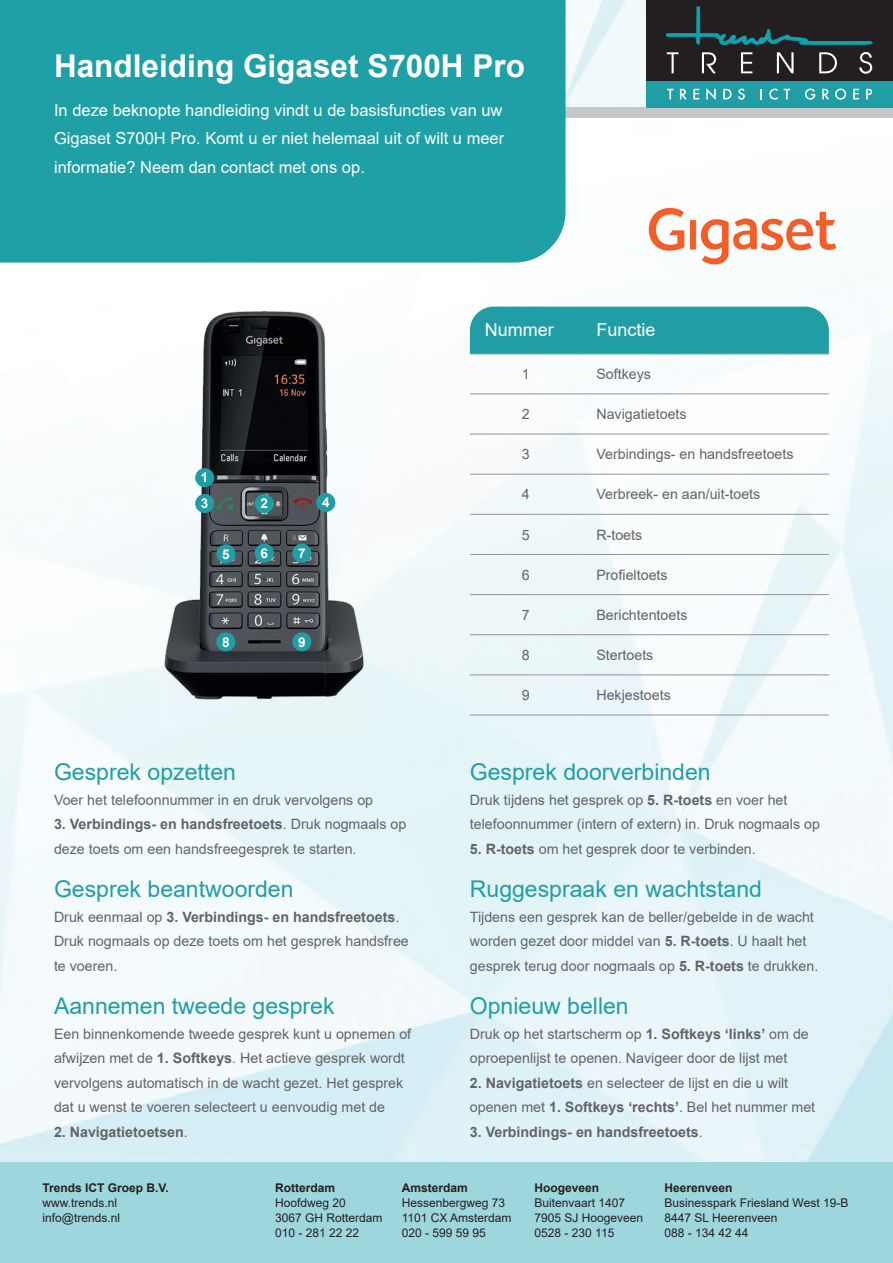
<style>
.page{position:relative;width:893px;height:1263px;background:#fff}
.page>*{position:absolute;margin:0;border:0;box-sizing:border-box;transform-origin:0 0}
.t1{font:700 31.5px "Arial";color:#fff}
.t2{font:23.1px "Arial";color:#219ea5}
.t3{font:18px "Arial";color:#fff}
.t4{font:16.5px/28.5px "Arial";color:#fff;text-align:justify}
.t5{font:14.25px/24.6px "Arial";color:#636366}
.t6{font:700 14.25px "Arial";color:#636366}
.t7{font:700 13.5px/25.8px "Arial";color:#fff}
.t8{font:12px/15px "Arial";color:#231f20}
.t9{font:700 12px "Arial";color:#231f20}
.s1{font-weight:700}
.s2{font-weight:400}
</style>
<div class="page">
<img style="left:490px;top:306px;width:193px;height:1px">
<img style="left:163px;top:311px;width:215px;height:427px">
<div style="left:470px;top:307px;width:359px;height:46px;background:#219ea5"></div>
<hr style="left:470px;top:353px;width:111px;height:1px;background:#939598">
<hr style="left:581px;top:353px;width:248px;height:1px;background:#939598">
<hr style="left:470px;top:394px;width:111px;height:1px;background:#939598">
<hr style="left:581px;top:394px;width:248px;height:1px;background:#939598">
<hr style="left:470px;top:434px;width:111px;height:1px;background:#939598">
<hr style="left:581px;top:434px;width:248px;height:1px;background:#939598">
<hr style="left:470px;top:474px;width:111px;height:1px;background:#939598">
<hr style="left:581px;top:474px;width:248px;height:1px;background:#939598">
<hr style="left:470px;top:514px;width:111px;height:1px;background:#939598">
<hr style="left:581px;top:514px;width:248px;height:1px;background:#939598">
<hr style="left:470px;top:554px;width:111px;height:1px;background:#939598">
<hr style="left:581px;top:554px;width:248px;height:1px;background:#939598">
<hr style="left:470px;top:594px;width:111px;height:1px;background:#939598">
<hr style="left:581px;top:594px;width:248px;height:1px;background:#939598">
<hr style="left:470px;top:634px;width:111px;height:1px;background:#939598">
<hr style="left:581px;top:634px;width:248px;height:1px;background:#939598">
<hr style="left:470px;top:675px;width:111px;height:1px;background:#939598">
<hr style="left:581px;top:675px;width:248px;height:1px;background:#939598">
<hr style="left:470px;top:715px;width:111px;height:1px;background:#939598">
<hr style="left:581px;top:715px;width:248px;height:1px;background:#939598">
<div style="left:195px;top:468px;width:19px;height:19px;background:#219ea5;border-radius:50%"></div>
<div style="left:255px;top:494px;width:19px;height:19px;background:#219ea5;border-radius:50%"></div>
<div style="left:195px;top:494px;width:19px;height:19px;background:#219ea5;border-radius:50%"></div>
<div style="left:316px;top:493px;width:19px;height:19px;background:#219ea5;border-radius:50%"></div>
<div style="left:216px;top:544px;width:19px;height:19px;background:#219ea5;border-radius:50%"></div>
<div style="left:255px;top:543px;width:19px;height:20px;background:#219ea5;border-radius:50%"></div>
<div style="left:292px;top:543px;width:19px;height:20px;background:#219ea5;border-radius:50%"></div>
<div style="left:216px;top:632px;width:19px;height:19px;background:#219ea5;border-radius:50%"></div>
<div style="left:292px;top:632px;width:19px;height:19px;background:#219ea5;border-radius:50%"></div>
<img style="left:566px;top:0;width:80px;height:107px">
<div style="left:0;top:107px;width:893px;height:11px;background:#c7c8ca"></div>
<div style="left:646px;top:81px;width:247px;height:26px;background:#219ea5"></div>
<div style="left:0;top:0;width:566px;height:263px;background:#1fa0a6"></div>
<div style="left:646px;top:0;width:247px;height:81px;background:#231f20"></div>
<svg style="left:665px;top:6px;width:207px;height:68px"></svg>
<svg style="left:667px;top:89px;width:6px;height:10px"></svg>
<svg style="left:680px;top:89px;width:7px;height:10px"></svg>
<svg style="left:693px;top:89px;width:6px;height:10px"></svg>
<svg style="left:706px;top:88px;width:10px;height:12px"></svg>
<svg style="left:723px;top:89px;width:8px;height:10px"></svg>
<svg style="left:738px;top:89px;width:7px;height:11px"></svg>
<svg style="left:769px;top:89px;width:21px;height:11px"></svg>
<svg style="left:805px;top:89px;width:10px;height:11px"></svg>
<svg style="left:822px;top:89px;width:7px;height:10px"></svg>
<svg style="left:835px;top:89px;width:11px;height:11px"></svg>
<svg style="left:853px;top:89px;width:6px;height:10px"></svg>
<svg style="left:866px;top:89px;width:6px;height:10px"></svg>
<div style="left:0;top:1162px;width:893px;height:101px;background:#9ed6de"></div>
<img style="left:648px;top:207px;width:191px;height:59px">
<h1 class="t1" style="left:54px;top:43px;width:472px">Handleiding Gigaset S700H Pro</h1>
<p class="t4" style="left:54px;top:95px;width:452px">In deze beknopte handleiding vindt u de basisfuncties van uw Gigaset S700H Pro. Komt u er niet helemaal uit of wilt u meer informatie? Neem dan contact met ons op.</p>
<p class="t7" style="left:201px;top:465px;width:9px">1<br>3</p>
<p class="t7" style="left:260px;top:491px;width:9px">2</p>
<p class="t7" style="left:322px;top:490px;width:9px">4</p>
<p class="t7" style="left:222px;top:541px;width:9px">5</p>
<p class="t7" style="left:260px;top:540px;width:9px">6</p>
<p class="t7" style="left:298px;top:540px;width:9px">7</p>
<p class="t7" style="left:222px;top:629px;width:9px">8</p>
<p class="t7" style="left:298px;top:629px;width:9px">9</p>
<h2 class="t2" style="left:54px;top:756px;width:183px">Gesprek opzetten</h2>
<p class="t5" style="left:54px;top:787px;width:321px">Voer het telefoonnummer in en druk vervolgens op</p>
<p class="t5" style="left:54px;top:812px;width:354px"><span class="s1">3. Verbindings- en handsfreetoets</span>. Druk nogmaals op deze toets om een handsfreegesprek te starten.</p>
<h2 class="t2" style="left:54px;top:873px;width:241px">Gesprek beantwoorden</h2>
<p class="t5" style="left:54px;top:904px;width:356px">Druk eenmaal op <span class="s1">3. Verbindings- en handsfreetoets</span>.<br>Druk nogmaals op deze toets om het gesprek handsfree te voeren.</p>
<h2 class="t2" style="left:54px;top:990px;width:282px">Aannemen tweede gesprek</h2>
<p class="t5" style="left:54px;top:1021px;width:359px">Een binnenkomende tweede gesprek kunt u opnemen of afwijzen met de <span class="s1">1. Softkeys</span>. Het actieve gesprek wordt vervolgens automatisch in de wacht gezet. Het gesprek dat u wenst te voeren selecteert u eenvoudig met de</p>
<p class="t6" style="left:54px;top:1122px;width:135px">2. Navigatietoetsen<span class="s2">.</span></p>
<p class="t3" style="left:485px;top:317px;width:70px">Nummer</p>
<p class="t3" style="left:596px;top:317px;width:61px">Functie</p>
<p class="t5" style="left:522px;top:362px;width:9px">1</p>
<p class="t5" style="left:596px;top:362px;width:56px">Softkeys</p>
<p class="t5" style="left:522px;top:402px;width:9px">2</p>
<p class="t5" style="left:596px;top:402px;width:92px">Navigatietoets</p>
<p class="t5" style="left:522px;top:442px;width:9px">3</p>
<p class="t5" style="left:596px;top:442px;width:199px">Verbindings- en handsfreetoets</p>
<p class="t5" style="left:522px;top:482px;width:9px">4</p>
<p class="t5" style="left:596px;top:482px;width:165px">Verbreek- en aan/uit-toets</p>
<p class="t5" style="left:522px;top:522px;width:9px">5</p>
<p class="t5" style="left:596px;top:522px;width:47px">R-toets</p>
<p class="t5" style="left:522px;top:562px;width:9px">6</p>
<p class="t5" style="left:596px;top:562px;width:73px">Profieltoets</p>
<p class="t5" style="left:522px;top:602px;width:9px">7</p>
<p class="t5" style="left:596px;top:602px;width:93px">Berichtentoets</p>
<p class="t5" style="left:522px;top:643px;width:9px">8</p>
<p class="t5" style="left:596px;top:643px;width:59px">Stertoets</p>
<p class="t5" style="left:522px;top:683px;width:9px">9</p>
<p class="t5" style="left:596px;top:683px;width:76px">Hekjestoets</p>
<h2 class="t2" style="left:470px;top:756px;width:242px">Gesprek doorverbinden</h2>
<p class="t5" style="left:470px;top:787px;width:352px">Druk tijdens het gesprek op <span class="s1">5. R-toets</span> en voer het telefoonnummer (intern of extern) in. Druk nogmaals op</p>
<p class="t5" style="left:470px;top:836px;width:287px"><span class="s1">5. R-toets</span> om het gesprek door te verbinden.</p>
<h2 class="t2" style="left:470px;top:873px;width:294px">Ruggespraak en wachtstand</h2>
<p class="t5" style="left:470px;top:904px;width:350px">Tijdens een gesprek kan de beller/gebelde in de wacht worden gezet door middel van <span class="s1">5. R-toets</span>. U haalt het gesprek terug door nogmaals op <span class="s1">5. R-toets</span> te drukken.</p>
<h2 class="t2" style="left:470px;top:990px;width:160px">Opnieuw bellen</h2>
<p class="t5" style="left:470px;top:1021px;width:340px">Druk op het startscherm op <span class="s1">1. Softkeys ‘links’</span> om de oproepenlijst te openen. Navigeer door de lijst met</p>
<p class="t5" style="left:470px;top:1070px;width:347px"><span class="s1">2. Navigatietoets</span> en selecteer de lijst en die u wilt openen met <span class="s1">1. Softkeys ‘rechts’</span>. Bel het nummer met</p>
<p class="t6" style="left:470px;top:1122px;width:234px">3. Verbindings- en handsfreetoets<span class="s2">.</span></p>
<p class="t9" style="left:43px;top:1179px;width:128px">Trends ICT Groep B.V.</p>
<p class="t8" style="left:43px;top:1195px;width:79px">www.trends.nl info@trends.nl</p>
<p class="t9" style="left:275px;top:1179px;width:61px">Rotterdam</p>
<p class="t8" style="left:275px;top:1195px;width:109px">Hoofdweg 20<br>3067 GH Rotterdam<br>010 - 281 22 22</p>
<p class="t9" style="left:402px;top:1179px;width:68px">Amsterdam</p>
<p class="t8" style="left:402px;top:1195px;width:111px">Hessenbergweg 73<br>1101 CX Amsterdam<br>020 - 599 59 95</p>
<p class="t9" style="left:535px;top:1179px;width:66px">Hoogeveen</p>
<p class="t8" style="left:535px;top:1195px;width:110px">Buitenvaart 1407<br>7905 SJ Hoogeveen<br>0528 - 230 115</p>
<p class="t9" style="left:664px;top:1179px;width:70px">Heerenveen</p>
<p class="t8" style="left:664px;top:1195px;width:185px">Businesspark Friesland West 19-B<br>8447 SL Heerenveen<br>088 - 134 42 44</p>
</div>
